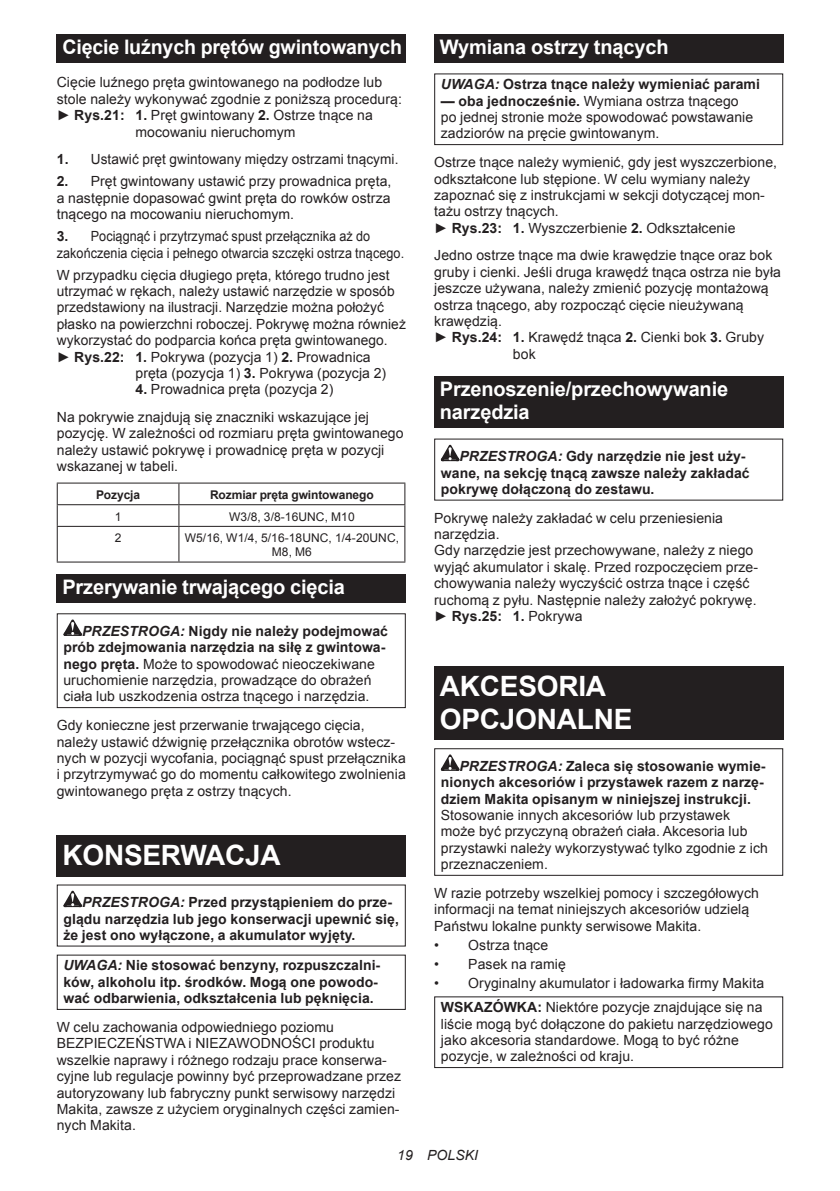
<style>
.page{position:relative;width:840px;height:1191px;background:#fff}
.page>*{position:absolute;margin:0;border:0;box-sizing:border-box;transform-origin:0 0}
.t1{font:700 28px/32.8px "Arial";letter-spacing:-.01em;color:#fff}
.t2{font:700 20px/23.4px "Arial";letter-spacing:-.01em;color:#fff}
.t3{font:14px/16.4px "Arial";letter-spacing:.005em;color:#231f20}
.t4{font:700 14px/16.4px "Arial";letter-spacing:.005em;color:#231f20}
.t5{font:14px/16.4px "Arial";letter-spacing:.005em;color:#231f20;scale:.9 1}
.t6{font:italic 14px "Arial";letter-spacing:.005em;color:#231f20}
.t7{font:12px/14px "Arial";letter-spacing:.005em;color:#231f20;text-align:center}
.t8{font:700 12px "Arial";letter-spacing:-.01em;color:#231f20}
.s1{font-weight:700}
.s2{font-weight:700;font-style:italic}
.s3{font-style:italic}
</style>
<div class="page">
<div style="left:57px;top:34px;width:348px;height:29px;background:#231f20"></div>
<hr style="left:57px;top:482px;width:122px;height:1px;background:#231f20">
<hr style="left:179px;top:482px;width:226px;height:1px;background:#231f20">
<hr style="left:57px;top:504px;width:122px;height:1px;background:#231f20">
<svg style="left:57px;top:483px;width:1px;height:43px"></svg>
<hr style="left:179px;top:504px;width:226px;height:1px;background:#231f20">
<svg style="left:178px;top:483px;width:1px;height:43px"></svg>
<svg style="left:404px;top:483px;width:1px;height:43px"></svg>
<hr style="left:57px;top:526px;width:122px;height:1px;background:#231f20">
<hr style="left:57px;top:527px;width:1px;height:34px;background:#231f20">
<hr style="left:179px;top:526px;width:226px;height:1px;background:#231f20">
<hr style="left:178px;top:527px;width:1px;height:34px;background:#231f20">
<hr style="left:404px;top:527px;width:1px;height:34px;background:#231f20">
<hr style="left:57px;top:561px;width:122px;height:1px;background:#231f20">
<hr style="left:179px;top:561px;width:226px;height:1px;background:#231f20">
<div style="left:57px;top:574px;width:348px;height:28px;background:#231f20"></div>
<svg style="left:63px;top:619px;width:19px;height:17px"></svg>
<div style="left:57px;top:613px;width:348px;height:95px;border:1px solid #231f20"></div>
<div style="left:57px;top:835px;width:348px;height:41px;background:#231f20"></div>
<svg style="left:63px;top:890px;width:19px;height:17px"></svg>
<div style="left:57px;top:954px;width:348px;height:56px;border:1px solid #231f20"></div>
<div style="left:434px;top:34px;width:348px;height:29px;background:#231f20"></div>
<div style="left:434px;top:73px;width:348px;height:72px;border:1px solid #231f20"></div>
<div style="left:434px;top:376px;width:348px;height:52px;background:#231f20"></div>
<svg style="left:440px;top:445px;width:19px;height:16px"></svg>
<div style="left:434px;top:666px;width:348px;height:74px;background:#231f20"></div>
<svg style="left:440px;top:754px;width:19px;height:17px"></svg>
<div style="left:434px;top:748px;width:348px;height:128px;border:1px solid #231f20"></div>
<div style="left:434px;top:996px;width:348px;height:72px;border:1px solid #231f20"></div>
<h2 class="t2" style="left:62px;top:36px;width:341px">Cięcie luźnych prętów gwintowanych</h2>
<p class="t3" style="left:57px;top:74px;width:327px">Cięcie luźnego pręta gwintowanego na podłodze lub</p>
<p class="t3" style="left:57px;top:91px;width:346px">stole należy wykonywać zgodnie z poniższą procedurą:</p>
<p class="t3" style="left:57px;top:107px;width:317px">► <span class="s1">Rys.21: 1.</span> Pręt gwintowany <span class="s1">2.</span> Ostrze tnące na</p>
<p class="t3" style="left:135px;top:124px;width:161px">mocowaniu nieruchomym</p>
<p class="t3" style="left:57px;top:151px;width:343px"><span class="s1">1.</span> Ustawić pręt gwintowany między ostrzami tnącymi.</p>
<p class="t3" style="left:57px;top:173px;width:336px;text-align:justify"><span class="s1">2.</span> Pręt gwintowany ustawić przy prowadnica pręta, a następnie dopasować gwint pręta do rowków ostrza tnącego na mocowaniu nieruchomym.</p>
<p class="t5" style="left:57px;top:228px;width:387px"><span class="s1">3.</span> Pociągnąć i przytrzymać spust przełącznika aż do zakończenia cięcia i pełnego otwarcia szczęki ostrza tnącego.</p>
<p class="t3" style="left:57px;top:267px;width:334px">W przypadku cięcia długiego pręta, którego trudno jest</p>
<p class="t3" style="left:57px;top:283px;width:339px">utrzymać w rękach, należy ustawić narzędzie w sposób</p>
<p class="t3" style="left:57px;top:299px;width:328px">przedstawiony na ilustracji. Narzędzie można położyć</p>
<p class="t3" style="left:57px;top:316px;width:350px">płasko na powierzchni roboczej. Pokrywę można również</p>
<p class="t3" style="left:57px;top:332px;width:332px">wykorzystać do podparcia końca pręta gwintowanego.</p>
<p class="t3" style="left:57px;top:348px;width:315px">► <span class="s1">Rys.22: 1.</span> Pokrywa (pozycja 1) <span class="s1">2.</span> Prowadnica</p>
<p class="t3" style="left:135px;top:365px;width:252px">pręta (pozycja 1) <span class="s1">3.</span> Pokrywa (pozycja 2)</p>
<p class="t3" style="left:57px;top:376px;width:313px;line-height:27.8px;text-indent:79px"><span class="s1">4.</span> Prowadnica pręta (pozycja 2)<br>Na pokrywie znajdują się znaczniki wskazujące jej</p>
<p class="t3" style="left:57px;top:425px;width:348px">pozycję. W zależności od rozmiaru pręta gwintowanego należy ustawić pokrywę i prowadnicę pręta w pozycji wskazanej w tabeli.</p>
<p class="t8" style="left:96px;top:487px;width:46px">Pozycja</p>
<p class="t8" style="left:210px;top:487px;width:165px">Rozmiar pręta gwintowanego</p>
<p class="t7" style="left:115px;top:509px;width:8px">1</p>
<p class="t7" style="left:229px;top:509px;width:127px">W3/8, 3/8-16UNC, M10</p>
<p class="t7" style="left:115px;top:531px;width:8px">2</p>
<p class="t7" style="left:185px;top:531px;width:216px">W5/16, W1/4, 5/16-18UNC, 1/4-20UNC,<br>M8, M6</p>
<h2 class="t2" style="left:62px;top:576px;width:284px">Przerywanie trwającego cięcia</h2>
<p class="t3" style="left:63px;top:623px;width:326px;text-indent:19px"><span class="s2">PRZESTROGA:</span> <span class="s1">Nigdy nie należy podejmować prób zdejmowania narzędzia na siłę z gwintowa&shy;nego pręta.</span> Może to spowodować nieoczekiwane uruchomienie narzędzia, prowadzące do obrażeń ciała lub uszkodzenia ostrza tnącego i narzędzia.</p>
<p class="t3" style="left:57px;top:717px;width:350px">Gdy konieczne jest przerwanie trwającego cięcia, należy ustawić dźwignię przełącznika obrotów wstecz&shy;nych w pozycji wycofania, pociągnąć spust przełącznika i przytrzymywać go do momentu całkowitego zwolnienia gwintowanego pręta z ostrzy tnących.</p>
<h1 class="t1" style="left:62px;top:839px;width:220px">KONSERWACJA</h1>
<p class="t4" style="left:63px;top:894px;width:337px;text-indent:19px"><span class="s3">PRZESTROGA:</span> Przed przystąpieniem do prze&shy;glądu narzędzia lub jego konserwacji upewnić się, że jest ono wyłączone, a akumulator wyjęty.</p>
<p class="t4" style="left:63px;top:957px;width:318px"><span class="s3">UWAGA:</span> Nie stosować benzyny, rozpuszczalni&shy;ków, alkoholu itp. środków. Mogą one powodo&shy;wać odbarwienia, odkształcenia lub pęknięcia.</p>
<p class="t3" style="left:57px;top:1019px;width:346px">W celu zachowania odpowiedniego poziomu BEZPIECZEŃSTWA i NIEZAWODNOŚCI produktu wszelkie naprawy i różnego rodzaju prace konserwa&shy;cyjne lub regulacje powinny być przeprowadzane przez autoryzowany lub fabryczny punkt serwisowy narzędzi Makita, zawsze z użyciem oryginalnych części zamien&shy;nych Makita.</p>
<h2 class="t2" style="left:439px;top:36px;width:230px">Wymiana ostrzy tnących</h2>
<p class="t4" style="left:440px;top:77px;width:320px"><span class="s3">UWAGA:</span> Ostrza tnące należy wymieniać parami</p>
<p class="t3" style="left:440px;top:93px;width:314px"><span class="s1">— oba jednocześnie.</span> Wymiana ostrza tnącego po jednej stronie może spowodować powstawanie zadziorów na pręcie gwintowanym.</p>
<p class="t3" style="left:434px;top:154px;width:344px">Ostrze tnące należy wymienić, gdy jest wyszczerbione, odkształcone lub stępione. W celu wymiany należy zapoznać się z instrukcjami w sekcji dotyczącej mon&shy;tażu ostrzy tnących.<br>► <span class="s1">Rys.23: 1.</span> Wyszczerbienie <span class="s1">2.</span> Odkształcenie</p>
<p class="t3" style="left:434px;top:247px;width:339px">Jedno ostrze tnące ma dwie krawędzie tnące oraz bok</p>
<p class="t3" style="left:434px;top:264px;width:348px">gruby i cienki. Jeśli druga krawędź tnąca ostrza nie była</p>
<p class="t3" style="left:434px;top:280px;width:336px">jeszcze używana, należy zmienić pozycję montażową</p>
<p class="t3" style="left:434px;top:297px;width:311px">ostrza tnącego, aby rozpocząć cięcie nieużywaną</p>
<p class="t3" style="left:434px;top:313px;width:69px">krawędzią.</p>
<p class="t3" style="left:434px;top:329px;width:331px">► <span class="s1">Rys.24: 1.</span> Krawędź tnąca <span class="s1">2.</span> Cienki bok <span class="s1">3.</span> Gruby</p>
<p class="t3" style="left:512px;top:346px;width:24px">bok</p>
<h2 class="t2" style="left:439px;top:378px;width:290px">Przenoszenie/przechowywanie narzędzia</h2>
<p class="t4" style="left:440px;top:448px;width:310px;text-indent:19px"><span class="s3">PRZESTROGA:</span> Gdy narzędzie nie jest uży&shy;wane, na sekcję tnącą zawsze należy zakładać pokrywę dołączoną do zestawu.</p>
<p class="t3" style="left:434px;top:510px;width:325px">Pokrywę należy zakładać w celu przeniesienia narzędzia.<br>Gdy narzędzie jest przechowywane, należy z niego wyjąć akumulator i skalę. Przed rozpoczęciem prze&shy;chowywania należy wyczyścić ostrza tnące i część ruchomą z pyłu. Następnie należy założyć pokrywę. ► <span class="s1">Rys.25: 1.</span> Pokrywa</p>
<h1 class="t1" style="left:439px;top:670px;width:194px">AKCESORIA<br>OPCJONALNE</h1>
<p class="t4" style="left:440px;top:758px;width:326px;text-indent:19px"><span class="s3">PRZESTROGA:</span> Zaleca się stosowanie wymie&shy;nionych akcesoriów i przystawek razem z narzę&shy;dziem Makita opisanym w niniejszej instrukcji.</p>
<p class="t3" style="left:440px;top:807px;width:328px">Stosowanie innych akcesoriów lub przystawek może być przyczyną obrażeń ciała. Akcesoria lub przystawki należy wykorzystywać tylko zgodnie z ich przeznaczeniem.</p>
<p class="t3" style="left:434px;top:885px;width:326px">W razie potrzeby wszelkiej pomocy i szczegółowych informacji na temat niniejszych akcesoriów udzielą<br>Państwu lokalne punkty serwisowe Makita.</p>
<p class="t3" style="left:434px;top:937px;width:115px">• Ostrza tnące</p>
<p class="t3" style="left:434px;top:956px;width:133px">• Pasek na ramię</p>
<p class="t3" style="left:434px;top:971px;width:331px;line-height:23.8px;text-align:center">• Oryginalny akumulator i ładowarka firmy Makita<br><span class="s1">WSKAZÓWKA:</span> Niektóre pozycje znajdujące się na</p>
<p class="t3" style="left:440px;top:1015px;width:333px">liście mogą być dołączone do pakietu narzędziowego jako akcesoria standardowe. Mogą to być różne pozycje, w zależności od kraju.</p>
<p class="t6" style="left:397px;top:1146px;width:82px">19 POLSKI</p>
</div>
